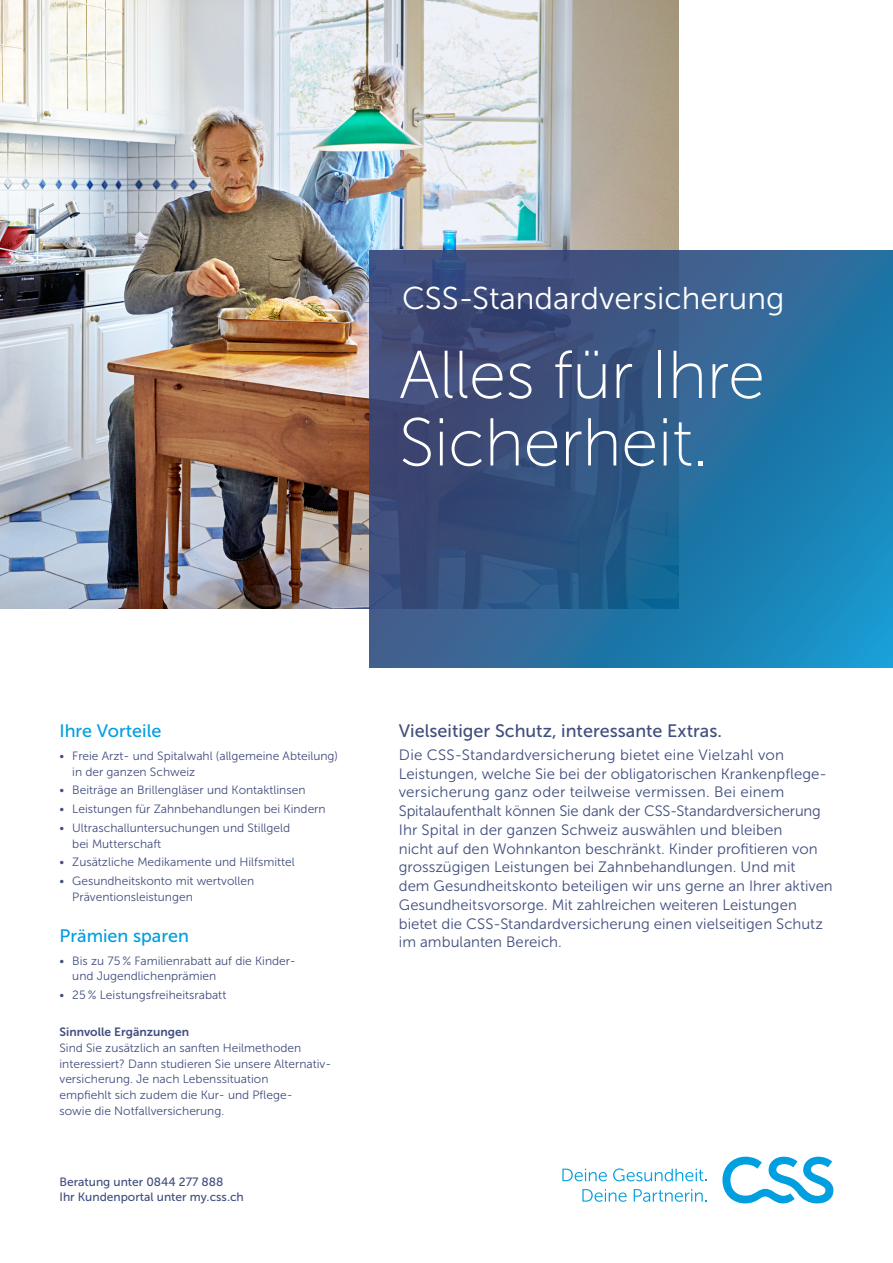
<style>
.page{position:relative;width:893px;height:1263px;background:#fff}
.page>*{position:absolute;margin:0;border:0;box-sizing:border-box;transform-origin:0 0}
.t1{font:67.5px/67.5px "Museo Sans 100";letter-spacing:-.01em;color:#fff}
.t2{font:31.5px "Museo Sans 300";color:#fff}
.t3{font:18px "Museo Sans 500";color:#414e7e}
.t4{font:18px "Museo Sans 500";color:#009fe0}
.t5{font:15px/18.8px "Museo Sans 300";letter-spacing:.005em;color:#414e7e}
.t6{font:12px/15.8px "Museo Sans 300";color:#414e7e}
.t7{font:12px/15.8px "Museo Sans 500";color:#414e7e}
.t8{font:12px "Museo Sans 700";color:#414e7e}
</style>
<div class="page">
<svg style="left:562px;top:1169px;width:45px;height:12px"></svg>
<svg style="left:613px;top:1168px;width:94px;height:13px"></svg>
<svg style="left:582px;top:1189px;width:45px;height:13px"></svg>
<svg style="left:634px;top:1189px;width:73px;height:13px"></svg>
<svg style="left:722px;top:1157px;width:111px;height:46px"></svg>
<img style="left:0;top:0;width:679px;height:608px">
<svg style="left:369px;top:251px;width:524px;height:417px;background:#2d6392"></svg>
<h2 class="t2" style="left:402px;top:281px;width:384px">CSS-Standardversicherung</h2>
<h1 class="t1" style="left:399px;top:342px;width:368px">Alles für Ihre<br>Sicherheit.</h1>
<h3 class="t4" style="left:60px;top:721px;width:103px">Ihre Vorteile</h3>
<p class="t6" style="left:72px;top:748px;width:267px;text-indent:-13px">• Freie Arzt- und Spitalwahl (allgemeine Abteilung) in der ganzen Schweiz</p>
<p class="t6" style="left:60px;top:782px;width:247px">• Beiträge an Brillengläser und Kontaktlinsen</p>
<p class="t6" style="left:60px;top:801px;width:268px">• Leistungen für Zahnbehandlungen bei Kindern</p>
<p class="t6" style="left:72px;top:820px;width:219px;text-indent:-13px">• Ultraschalluntersuchungen und Stillgeld bei Mutterschaft</p>
<p class="t6" style="left:60px;top:854px;width:237px">• Zusätzliche Medikamente und Hilfsmittel</p>
<p class="t6" style="left:72px;top:873px;width:183px;text-indent:-13px">• Gesundheitskonto mit wertvollen<br>Präventionsleistungen</p>
<h3 class="t4" style="left:60px;top:925px;width:131px">Prämien sparen</h3>
<p class="t6" style="left:72px;top:953px;width:225px;text-indent:-13px">• Bis zu 75 % Familienrabatt auf die Kinder&shy;und Jugendlichenprämien</p>
<p class="t6" style="left:60px;top:987px;width:168px">• 25 % Leistungsfreiheitsrabatt</p>
<p class="t8" style="left:60px;top:1025px;width:131px">Sinnvolle Ergänzungen</p>
<p class="t6" style="left:60px;top:1040px;width:271px">Sind Sie zusätzlich an sanften Heilmethoden interessiert? Dann studieren Sie unsere Alternativ&shy;versicherung. Je nach Lebenssituation<br>empfiehlt sich zudem die Kur- und Pflege-<br>sowie die Notfallversicherung.</p>
<p class="t7" style="left:60px;top:1173px;width:186px">Beratung unter 0844 277 888<br>Ihr Kundenportal unter my.css.ch</p>
<h3 class="t3" style="left:399px;top:721px;width:325px">Vielseitiger Schutz, interessante Extras.</h3>
<p class="t5" style="left:399px;top:745px;width:435px">Die CSS-Standardversicherung bietet eine Vielzahl von Leistungen, welche Sie bei der obligatorischen Krankenpflege&shy;versicherung ganz oder teilweise vermissen. Bei einem Spitalaufenthalt können Sie dank der CSS-Standardversicherung Ihr Spital in der ganzen Schweiz auswählen und bleiben<br>nicht auf den Wohnkanton beschränkt. Kinder profitieren von grosszügigen Leistungen bei Zahnbehandlungen. Und mit<br>dem Gesundheitskonto beteiligen wir uns gerne an Ihrer aktiven Gesundheitsvorsorge. Mit zahlreichen weiteren Leistungen bietet die CSS-Standardversicherung einen vielseitigen Schutz im ambulanten Bereich.</p>
</div>
